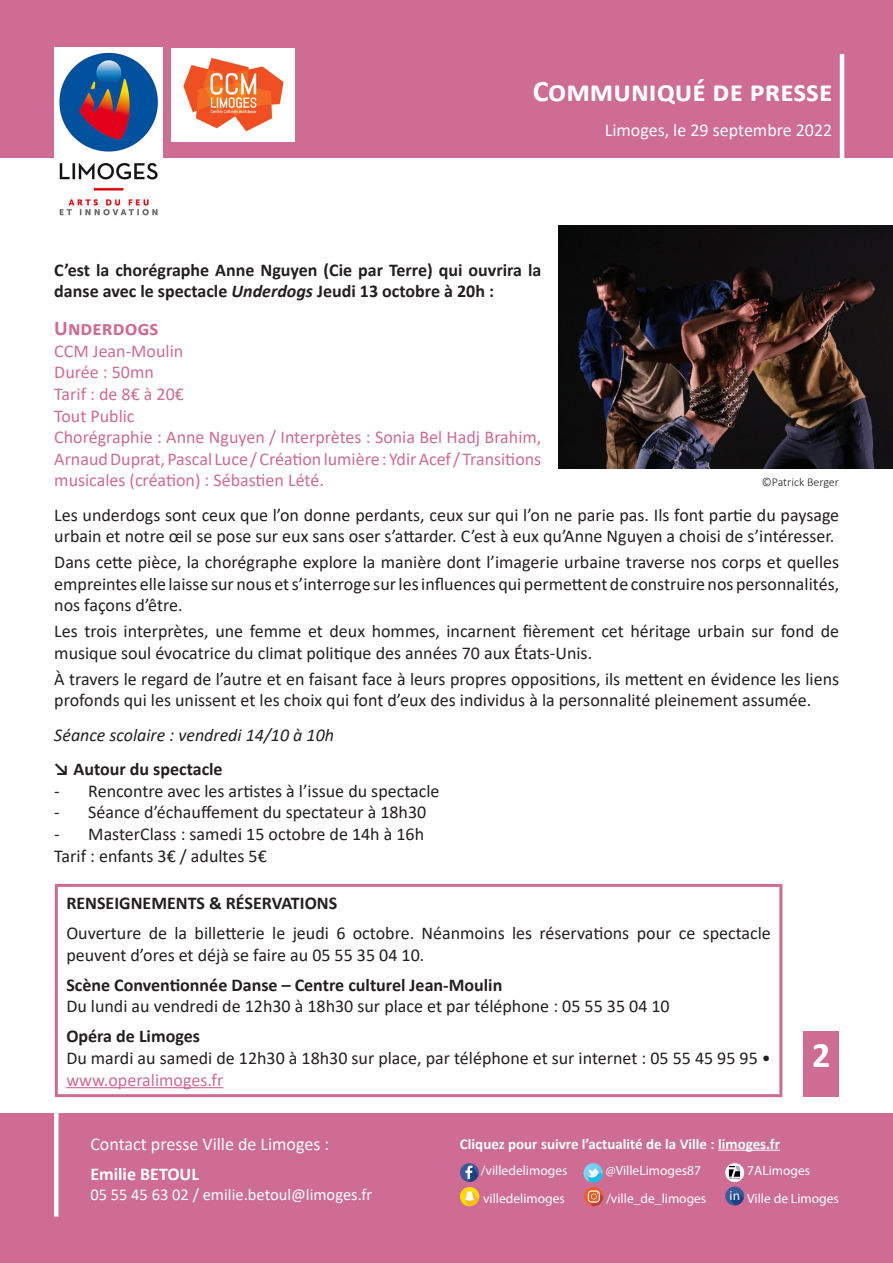
<style>
.page{position:relative;width:893px;height:1263px;background:#fff}
.page>*{position:absolute;margin:0;border:0;box-sizing:border-box;transform-origin:0 0}
.t1{font:700 36px "Calibri";color:#fff}
.t2{font:700 30px "Calibri";color:#fff}
.t3{font:700 21px "Calibri";color:#ce6c93}
.t4{font:18px/21.6px "Calibri";color:#231f20}
.t5{font:700 18px/21.6px "Calibri";color:#231f20}
.t6{font:18px/21.6px "Calibri";color:#ce6c93;text-align:justify}
.t7{font:18px "Calibri";color:#fff}
.t8{font:italic 18px "Calibri";color:#231f20}
.t9{font:700 18px "Calibri";color:#fff}
.t10{font:16.5px "Calibri";color:#fff}
.t11{font:700 15px "Calibri";color:#fff}
.t12{font:13.5px "Myriad Pro";color:#fff}
.t13{font:13.2px "Myriad Pro";color:#fff}
.t14{font:300 12px "Calibri";color:#231f20}
.s1{font-style:italic}
.s2{color:#ce6c93}
</style>
<div class="page">
<div style="left:804px;top:1031px;width:35px;height:66px;background:#ce6c93"></div>
<div style="left:0;top:1114px;width:893px;height:149px;background:#ce6c93"></div>
<hr style="left:54px;top:1105px;width:4px;height:111px;background:#fff">
<hr style="left:718px;top:1150px;width:62px;height:1px;background:#fff">
<svg style="left:460px;top:1163px;width:19px;height:43px"></svg>
<svg style="left:583px;top:1163px;width:20px;height:43px"></svg>
<svg style="left:725px;top:1163px;width:19px;height:19px"></svg>
<svg style="left:728px;top:1166px;width:13px;height:13px"></svg>
<svg style="left:725px;top:1186px;width:19px;height:19px"></svg>
<img style="left:558px;top:225px;width:335px;height:243px">
<hr style="left:66px;top:1087px;width:157px;height:1px;background:#ce6c93">
<div style="left:55px;top:884px;width:727px;height:213px;border:3px solid #ce6c93"></div>
<div style="left:0;top:0;width:893px;height:157px;background:#ce6c93"></div>
<img style="left:54px;top:48px;width:109px;height:168px">
<hr style="left:840px;top:54px;width:4px;height:112px;background:#fff">
<div style="left:171px;top:49px;width:123px;height:92px;background:#fff"></div>
<img style="left:183px;top:57px;width:101px;height:75px">
<p class="t2" style="left:533px;top:70px;width:301px">Communiqué de presse</p>
<p class="t7" style="left:605px;top:117px;width:229px">Limoges, le 29 septembre 2022</p>
<p class="t5" style="left:54px;top:259px;width:489px">C’est la chorégraphe Anne Nguyen (Cie par Terre) qui ouvrira la danse avec le spectacle <span class="s1">Underdogs</span> Jeudi 13 octobre à 20h :</p>
<p class="t3" style="left:54px;top:313px;width:106px">Underdogs</p>
<p class="t6" style="left:54px;top:340px;width:130px">CCM Jean-Moulin</p>
<p class="t6" style="left:54px;top:361px;width:101px">Durée : 50mn</p>
<p class="t6" style="left:54px;top:383px;width:131px">Tarif : de 8€ à 20€</p>
<p class="t6" style="left:54px;top:404px;width:82px">Tout Public</p>
<p class="t6" style="left:54px;top:426px;width:489px">Chorégraphie : Anne Nguyen / Interprètes : Sonia Bel Hadj Brahim, Arnaud Duprat, Pascal Luce / Création lumière : Ydir Acef / Transitions musicales (création) : Sébastien Lété.</p>
<p class="t4" style="left:54px;top:504px;width:786px">Les underdogs sont ceux que l’on donne perdants, ceux sur qui l’on ne parie pas. Ils font partie du paysage urbain et notre œil se pose sur eux sans oser s’attarder. C’est à eux qu’Anne Nguyen a choisi de s’intéresser.</p>
<p class="t4" style="left:54px;top:551px;width:786px;text-align:justify">Dans cette pièce, la chorégraphe explore la manière dont l’imagerie urbaine traverse nos corps et quelles empreintes elle laisse sur nous et s’interroge sur les influences qui permettent de construire nos personnalités, nos façons d’être.</p>
<p class="t4" style="left:54px;top:620px;width:786px">Les trois interprètes, une femme et deux hommes, incarnent fièrement cet héritage urbain sur fond de musique soul évocatrice du climat politique des années 70 aux États-Unis.</p>
<p class="t4" style="left:54px;top:667px;width:786px">À travers le regard de l’autre et en faisant face à leurs propres oppositions, ils mettent en évidence les liens profonds qui les unissent et les choix qui font d’eux des individus à la personnalité pleinement assumée.</p>
<p class="t8" style="left:54px;top:722px;width:281px">Séance scolaire : vendredi 14/10 à 10h</p>
<p class="t5" style="left:54px;top:758px;width:170px">↘ Autour du spectacle</p>
<p class="t4" style="left:54px;top:779px;width:387px">- Rencontre avec les artistes à l’issue du spectacle</p>
<p class="t4" style="left:54px;top:801px;width:374px">- Séance d’échauffement du spectateur à 18h30</p>
<p class="t4" style="left:54px;top:823px;width:371px">- MasterClass : samedi 15 octobre de 14h à 16h</p>
<p class="t4" style="left:54px;top:844px;width:214px">Tarif : enfants 3€ / adultes 5€</p>
<p class="t14" style="left:762px;top:474px;width:79px">©Patrick Berger</p>
<p class="t5" style="left:66px;top:892px;width:272px">RENSEIGNEMENTS &amp; RÉSERVATIONS</p>
<p class="t4" style="left:66px;top:922px;width:706px">Ouverture de la billetterie le jeudi 6 octobre. Néanmoins les réservations pour ce spectacle peuvent d’ores et déjà se faire au 05 55 35 04 10.</p>
<p class="t5" style="left:66px;top:974px;width:437px">Scène Conventionnée Danse – Centre culturel Jean-Moulin</p>
<p class="t4" style="left:66px;top:995px;width:605px">Du lundi au vendredi de 12h30 à 18h30 sur place et par téléphone : 05 55 35 04 10</p>
<p class="t5" style="left:66px;top:1025px;width:135px">Opéra de Limoges</p>
<p class="t4" style="left:66px;top:1047px;width:706px">Du mardi au samedi de 12h30 à 18h30 sur place, par téléphone et sur internet : 05 55 45 95 95 • <span class="s2">www.operalimoges.fr</span></p>
<p class="t1" style="left:812px;top:1029px;width:20px">2</p>
<p class="t7" style="left:90px;top:1132px;width:240px">Contact presse Ville de Limoges :</p>
<p class="t9" style="left:90px;top:1162px;width:110px">Emilie BETOUL</p>
<p class="t10" style="left:90px;top:1183px;width:283px">05 55 45 63 02 / emilie.betoul@limoges.fr</p>
<p class="t11" style="left:460px;top:1133px;width:322px">Cliquez pour suivre l’actualité de la Ville : limoges.fr</p>
<p class="t12" style="left:606px;top:1162px;width:97px">@VilleLimoges87</p>
<p class="t12" style="left:606px;top:1190px;width:101px">/ville_de_limoges</p>
<p class="t12" style="left:747px;top:1190px;width:93px">Ville de Limoges</p>
<p class="t12" style="left:481px;top:1162px;width:88px">/villedelimoges</p>
<p class="t12" style="left:483px;top:1190px;width:83px">villedelimoges</p>
<p class="t12" style="left:747px;top:1162px;width:65px">7ALimoges</p>
<p class="t13" style="left:730px;top:1187px;width:12px">in</p>
</div>
